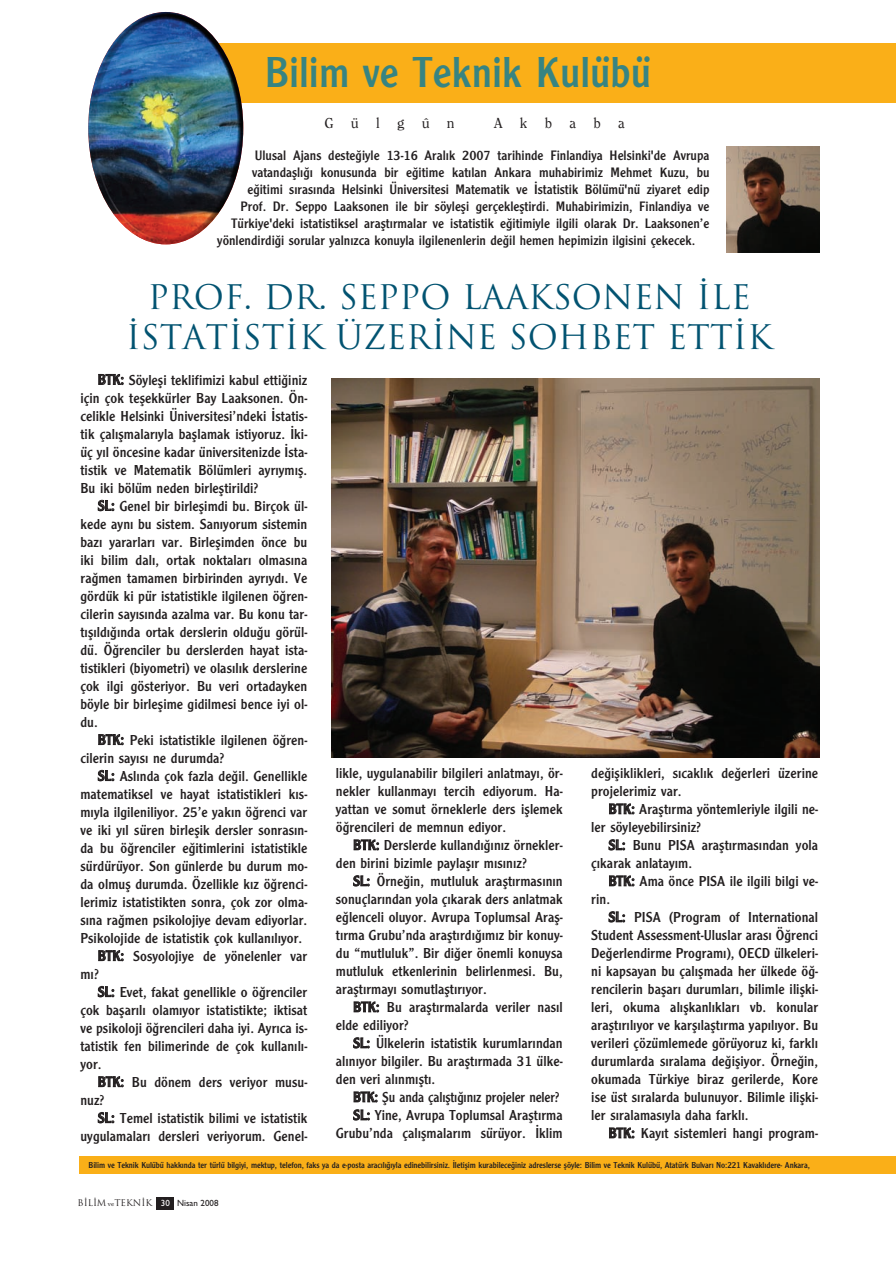
<style>
.page{position:relative;width:896px;height:1262px;background:#fff}
.page>*{position:absolute;margin:0;border:0;box-sizing:border-box;transform-origin:0 0}
.t1{font:45px "Clearface Gothic";color:#378482}
.t2{font:33px/39.6px "Trajan";color:#025371;text-align:center}
.t3{font:15px/18px "Clearface Gothic";color:#231f20}
.t4{font:15px/18px "Clearface Gothic";color:#231f20;text-align:right;scale:.96 1}
.t5{font:500 15px "Clearface";letter-spacing:1.15em;color:#231f20}
.t6{font:14.25px "Clearface Gothic";color:#231f20}
.t7{font:9px "Clearface Gothic";letter-spacing:-.01em;color:#231f20}
.t8{font:9px "Trajan Plain";color:#231f20}
.s1{font-family:"Bookman Old Style";font-size:6px}
.s2{font-family:"Gill Sans";font-weight:500;color:#fff}
.s3{font-family:"Gill Sans";font-weight:500}
</style>
<div class="page">
<div style="left:157px;top:1196px;width:17px;height:13px;background:#231f20"></div>
<div style="left:79px;top:43px;width:816px;height:60px;background:#faaf18"></div>
<div style="left:79px;top:1156px;width:816px;height:17px;background:#faaf18"></div>
<div style="left:56px;top:24px;width:62px;height:87px;background:#fff"></div>
<img style="left:88px;top:12px;width:155px;height:232px;border-radius:50%">
<img style="left:726px;top:147px;width:93px;height:106px">
<img style="left:332px;top:378px;width:487px;height:379px">
<h1 class="t1" style="left:265px;top:56px;width:387px">Bilim ve Teknik Kulübü</h1>
<p class="t5" style="left:324px;top:118px;width:132px">Gülgûn</p>
<p class="t5" style="left:493px;top:118px;width:132px">Akbaba</p>
<p class="t6" style="left:255px;top:150px;width:456px">Ulusal Ajans deste¤iyle 13-16 Aral›k 2007 tarihinde Finlandiya Helsinki'de Avrupa</p>
<p class="t6" style="left:252px;top:167px;width:458px">vatandafll›¤› konusunda bir e¤itime kat›lan Ankara muhabirimiz Mehmet Kuzu, bu</p>
<p class="t6" style="left:247px;top:184px;width:463px">e¤itimi s›ras›nda Helsinki Üniversitesi Matematik ve ‹statistik Bölümü'nü ziyaret edip</p>
<p class="t6" style="left:240px;top:201px;width:470px">Prof. Dr. Seppo Laaksonen ile bir söylefli gerçeklefltirdi. Muhabirimizin, Finlandiya ve</p>
<p class="t6" style="left:231px;top:218px;width:479px">Türkiye'deki istatistiksel araflt›rmalar ve istatistik e¤itimiyle ilgili olarak Dr. Laaksonen’e</p>
<p class="t6" style="left:217px;top:235px;width:479px">yönlendirdi¤i sorular yaln›zca konuyla ilgilenenlerin de¤il hemen hepimizin ilgisini çekecek.</p>
<h2 class="t2" style="left:126px;top:278px;width:647px">PROF. DR. SEPPO LAAKSONEN ILE ‹STATISTIK ÜZERINE SOHBET ETTIK</h2>
<p class="t3" style="left:80px;top:372px;width:228px;text-align:justify;text-indent:17px">BTK: Söylefli teklifimizi kabul etti¤iniz için çok teflekkürler Bay Laaksonen. Ön&shy;celikle Helsinki Üniversitesi’ndeki ‹statis&shy;tik çal›flmalar›yla bafllamak istiyoruz. ‹ki&shy;üç y›l öncesine kadar üniversitenizde ‹sta&shy;tistik ve Matematik Bölümleri ayr›ym›fl.<br>Bu iki bölüm neden birlefltirildi?</p>
<p class="t3" style="left:80px;top:498px;width:228px;text-align:justify;text-indent:17px">SL: Genel bir birleflimdi bu. Birçok ül&shy;kede ayn› bu sistem. San›yorum sistemin baz› yararlar› var. Birleflimden önce bu iki bilim dal›, ortak noktalar› olmas›na ra¤men tamamen birbirinden ayr›yd›. Ve gördük ki pür istatistikle ilgilenen ö¤ren&shy;cilerin say›s›nda azalma var. Bu konu tar&shy;t›fl›ld›¤›nda ortak derslerin oldu¤u görül&shy;dü. Ö¤renciler bu derslerden hayat ista&shy;tistikleri (biyometri) ve olas›l›k derslerine çok ilgi gösteriyor. Bu veri ortadayken böyle bir birleflime gidilmesi bence iyi ol&shy;du.</p>
<p class="t3" style="left:80px;top:732px;width:228px;text-indent:17px">BTK: Peki istatistikle ilgilenen ö¤ren&shy;cilerin say›s› ne durumda?</p>
<p class="t3" style="left:98px;top:768px;width:211px">SL: Asl›nda çok fazla de¤il. Genellikle</p>
<p class="t3" style="left:80px;top:786px;width:228px">matematiksel ve hayat istatistikleri k›s-</p>
<p class="t3" style="left:80px;top:804px;width:228px">m›yla ilgileniliyor. 25’e yak›n ö¤renci var</p>
<p class="t3" style="left:80px;top:822px;width:228px">ve iki y›l süren birleflik dersler sonras›n-</p>
<p class="t3" style="left:80px;top:840px;width:228px">da bu ö¤renciler e¤itimlerini istatistikle</p>
<p class="t3" style="left:80px;top:858px;width:228px">sürdürüyor. Son günlerde bu durum mo-</p>
<p class="t3" style="left:80px;top:876px;width:228px">da olmufl durumda. Özellikle k›z ö¤renci-</p>
<p class="t3" style="left:80px;top:894px;width:228px">lerimiz istatistikten sonra, çok zor olma-</p>
<p class="t3" style="left:80px;top:912px;width:228px">s›na ra¤men psikolojiye devam ediyorlar.</p>
<p class="t3" style="left:80px;top:930px;width:223px">Psikolojide de istatistik çok kullan›l›yor.</p>
<p class="t3" style="left:98px;top:948px;width:211px">BTK: Sosyolojiye de yönelenler var</p>
<p class="t3" style="left:80px;top:966px;width:20px">m›?</p>
<p class="t3" style="left:98px;top:984px;width:211px">SL: Evet, fakat genellikle o ö¤renciler</p>
<p class="t3" style="left:80px;top:1002px;width:228px">çok baflar›l› olam›yor istatistikte; iktisat</p>
<p class="t3" style="left:80px;top:1020px;width:228px">ve psikoloji ö¤rencileri daha iyi. Ayr›ca is-</p>
<p class="t3" style="left:80px;top:1038px;width:228px">tatistik fen bilimerinde de çok kullan›l›-</p>
<p class="t3" style="left:80px;top:1056px;width:23px">yor.</p>
<p class="t3" style="left:98px;top:1074px;width:211px">BTK: Bu dönem ders veriyor musu-</p>
<p class="t3" style="left:80px;top:1092px;width:26px">nuz?</p>
<p class="t3" style="left:98px;top:1110px;width:211px">SL: Temel istatistik bilimi ve istatistik</p>
<p class="t3" style="left:80px;top:1128px;width:228px">uygulamalar› dersleri veriyorum. Genel-</p>
<p class="t3" style="left:336px;top:765px;width:228px;text-align:justify">likle, uygulanabilir bilgileri anlatmay›, ör&shy;nekler kullanmay› tercih ediyorum. Ha&shy;yattan ve somut örneklerle ders ifllemek ö¤rencileri de memnun ediyor.</p>
<p class="t3" style="left:336px;top:837px;width:228px;text-indent:17px">BTK: Derslerde kulland›¤›n›z örnekler&shy;den birini bizimle paylafl›r m›s›n›z?</p>
<p class="t3" style="left:336px;top:873px;width:228px;text-align:justify;text-indent:17px">SL: Örne¤in, mutluluk araflt›rmas›n›n sonuçlar›ndan yola ç›karak ders anlatmak e¤lenceli oluyor. Avrupa Toplumsal Arafl&shy;t›rma Grubu’nda araflt›rd›¤›m›z bir konuy&shy;du “mutluluk”. Bir di¤er önemli konuysa mutluluk etkenlerinin belirlenmesi. Bu, araflt›rmay› somutlaflt›r›yor.</p>
<p class="t3" style="left:336px;top:999px;width:228px;text-indent:17px">BTK: Bu araflt›rmalarda veriler nas›l elde ediliyor?</p>
<p class="t3" style="left:336px;top:1035px;width:228px;text-align:justify;text-indent:17px">SL: Ülkelerin istatistik kurumlar›ndan al›n›yor bilgiler. Bu araflt›rmada 31 ülke&shy;den veri al›nm›flt›.</p>
<p class="t4" style="left:336px;top:1089px;width:238px">BTK: fiu anda çal›flt›¤›n›z projeler neler?<br>SL: Yine, Avrupa Toplumsal Araflt›rma<br>Grubu’nda çal›flmalar›m sürüyor. ‹klim</p>
<p class="t3" style="left:591px;top:765px;width:228px">de¤ifliklikleri, s›cakl›k de¤erleri üzerine projelerimiz var.</p>
<p class="t3" style="left:591px;top:801px;width:228px;text-indent:17px">BTK: Araflt›rma yöntemleriyle ilgili ne&shy;ler söyleyebilirsiniz?</p>
<p class="t3" style="left:591px;top:837px;width:228px;text-indent:17px">SL: Bunu PISA araflt›rmas›ndan yola ç›karak anlatay›m.</p>
<p class="t3" style="left:591px;top:873px;width:228px;text-indent:17px">BTK: Ama önce PISA ile ilgili bilgi ve&shy;rin.</p>
<p class="t3" style="left:591px;top:909px;width:228px;text-align:justify;text-indent:17px">SL: PISA (Program of International Student Assessment-Uluslar aras› Ö¤renci De¤erlendirme Program›), OECD ülkeleri&shy;ni kapsayan bu çal›flmada her ülkede ö¤- rencilerin baflar› durumlar›, bilimle iliflki&shy;leri, okuma al›flkanl›klar› vb. konular araflt›r›l›yor ve karfl›laflt›rma yap›l›yor. Bu verileri çözümlemede görüyoruz ki, farkl› durumlarda s›ralama de¤ifliyor. Örne¤in, okumada Türkiye biraz gerilerde, Kore ise üst s›ralarda bulunuyor. Bilimle iliflki&shy;ler s›ralamas›yla daha farkl›.</p>
<p class="t3" style="left:608px;top:1125px;width:211px">BTK: Kay›t sistemleri hangi program-</p>
<p class="t7" style="left:89px;top:1161px;width:722px">Bilim ve Teknik Kulübü hakk›nda ter türlü bilgiyi, mektup, telefon, faks ya da e-posta arac›l›¤›yla edinebilirsiniz. ‹letiflim kurabilece¤iniz adreslerse flöyle: Bilim ve Teknik Kulübü, Atatürk Bulvar› No:221 Kavakl›dere- Ankara,</p>
<p class="t8" style="left:77px;top:1198px;width:142px">B‹L‹M <span class="s1">ve</span>TEKN‹K <span class="s2">30</span> <span class="s3">Nisan 2008</span></p>
</div>
